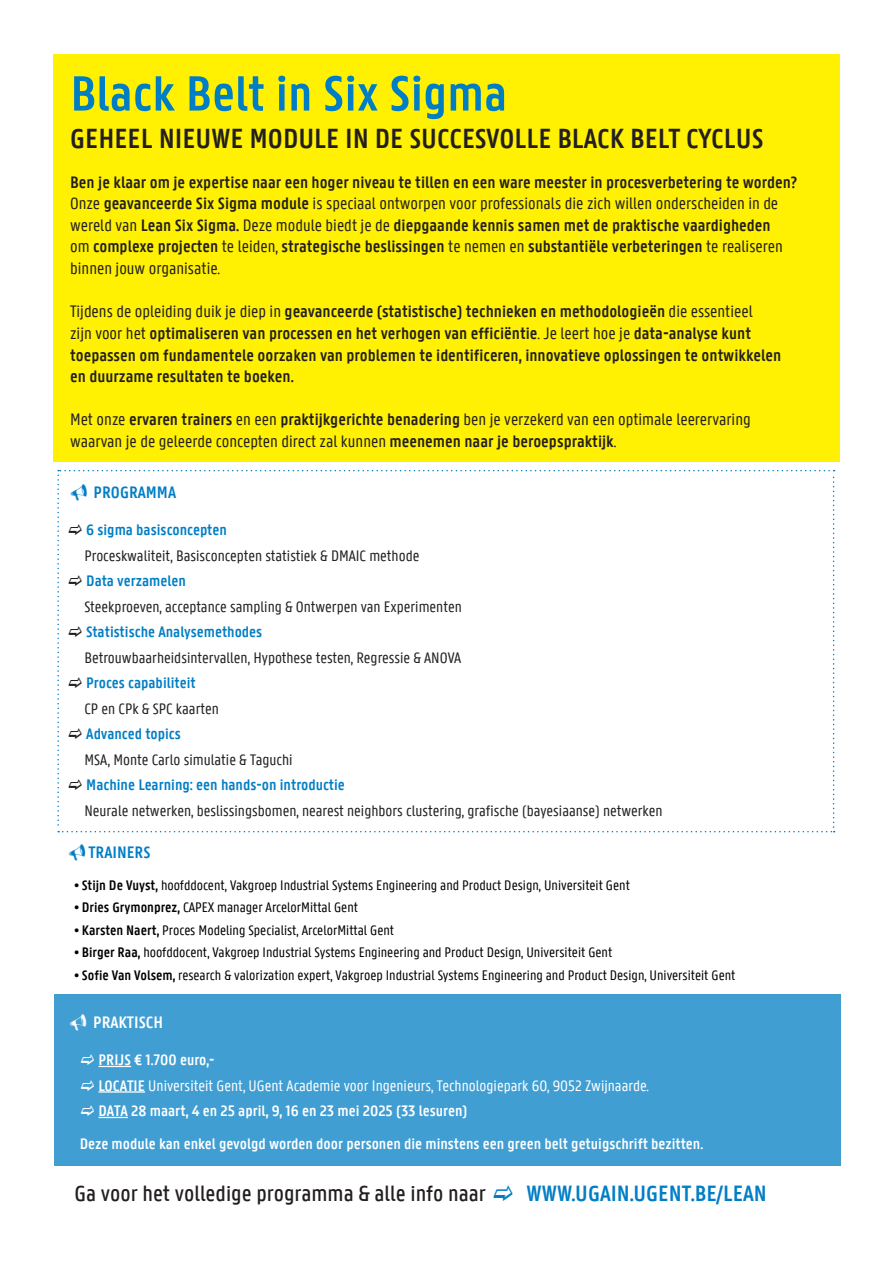
<style>
.page{position:relative;width:893px;height:1263px;background:#fff}
.page>*{position:absolute;margin:0;border:0;box-sizing:border-box;transform-origin:0 0}
.t1{font:600 54px "U Gent Panno Text";color:#007ec5}
.t2{font:600 30px "U Gent Panno Text";color:#231f20}
.t3{font:500 24px "U Gent Panno Text";color:#231f20}
.t4{font:600 24px "U Gent Panno Text";color:#007ec5}
.t5{font:600 18px/21.6px "U Gent Panno Text";color:#231f20}
.t6{font:18px/21.6px "U Gent Panno Text";color:#231f20}
.t7{font:600 18px "U Gent Panno Text";color:#007ec5}
.t8{font:600 18px "U Gent Panno Text";color:#fff}
.t9{font:16.5px "U Gent Panno Text";color:#231f20}
.t10{font:16.5px/25.5px "U Gent Panno Text";color:#fff}
.t11{font:600 16.5px "U Gent Panno Text";color:#007ec5}
.t12{font:600 16.5px "U Gent Panno Text";color:#fff}
.t13{font:15px "U Gent Panno Text";color:#000}
.s1{font-weight:400}
.s2{font-weight:600}
</style>
<div class="page">
<div style="left:53px;top:55px;width:787px;height:407px;background:#fff101"></div>
<div style="left:54px;top:994px;width:787px;height:171px;background:#409ed3"></div>
<hr style="left:98px;top:1066px;width:33px;height:1px;background:#fff">
<hr style="left:98px;top:1091px;width:47px;height:1px;background:#fff">
<hr style="left:98px;top:1117px;width:30px;height:1px;background:#fff">
<svg style="left:57px;top:470px;width:778px;height:362px"></svg>
<p class="t1" style="left:70px;top:61px;width:439px">Black Belt in Six Sigma</p>
<p class="t2" style="left:70px;top:121px;width:695px">GEHEEL NIEUWE MODULE IN DE SUCCESVOLLE BLACK BELT CYCLUS</p>
<p class="t5" style="left:70px;top:171px;width:728px">Ben je klaar om je expertise naar een hoger niveau te tillen en een ware meester in procesverbetering te worden?<br><span class="s1">Onze</span> geavanceerde Six Sigma module <span class="s1">is speciaal ontworpen voor professionals die zich willen onderscheiden in de wereld van</span> Lean Six Sigma. <span class="s1">Deze module biedt je de</span> diepgaande kennis samen met de praktische vaardigheden<br><span class="s1">om</span> complexe projecten <span class="s1">te leiden,</span> strategische beslissingen <span class="s1">te nemen en</span> substantiële verbeteringen <span class="s1">te realiseren binnen jouw organisatie.</span></p>
<p class="t5" style="left:70px;top:300px;width:713px"><span class="s1">Tijdens de opleiding duik je diep in</span> geavanceerde (statistische) technieken en methodologieën <span class="s1">die essentieel<br>zijn voor het</span> optimaliseren van processen en het verhogen van efficiëntie<span class="s1">. Je leert hoe je</span> data-analyse kunt toepassen om fundamentele oorzaken van problemen te identificeren, innovatieve oplossingen te ontwikkelen en duurzame resultaten te boeken.</p>
<p class="t6" style="left:70px;top:408px;width:682px">Met onze <span class="s2">ervaren trainers</span> en een <span class="s2">praktijkgerichte benadering</span> ben je verzekerd van een optimale leerervaring waarvan je de geleerde concepten direct zal kunnen <span class="s2">meenemen naar je beroepspraktijk</span>.</p>
<p class="t7" style="left:94px;top:481px;width:84px">PROGRAMMA</p>
<p class="t11" style="left:86px;top:520px;width:142px">6 sigma basisconcepten</p>
<p class="t9" style="left:84px;top:546px;width:336px">Proceskwaliteit, Basisconcepten statistiek &amp; DMAIC methode</p>
<p class="t11" style="left:86px;top:571px;width:101px">Data verzamelen</p>
<p class="t9" style="left:84px;top:597px;width:379px">Steekproeven, acceptance sampling &amp; Ontwerpen van Experimenten</p>
<p class="t11" style="left:86px;top:622px;width:178px">Statistische Analysemethodes</p>
<p class="t9" style="left:84px;top:648px;width:378px">Betrouwbaarheidsintervallen, Hypothese testen, Regressie &amp; ANOVA</p>
<p class="t11" style="left:86px;top:673px;width:111px">Proces capabiliteit</p>
<p class="t9" style="left:84px;top:699px;width:136px">CP en CPk &amp; SPC kaarten</p>
<p class="t11" style="left:86px;top:724px;width:96px">Advanced topics</p>
<p class="t9" style="left:84px;top:750px;width:210px">MSA, Monte Carlo simulatie &amp; Taguchi</p>
<p class="t11" style="left:86px;top:775px;width:260px">Machine Learning: een hands-on introductie</p>
<p class="t9" style="left:84px;top:801px;width:580px">Neurale netwerken, beslissingsbomen, nearest neighbors clustering, grafische (bayesiaanse) netwerken</p>
<p class="t7" style="left:88px;top:842px;width:64px">TRAINERS</p>
<p class="t13" style="left:74px;top:876px;width:557px"><span class="s2">• Stijn De Vuyst,</span> hoofddocent, Vakgroep Industrial Systems Engineering and Product Design, Universiteit Gent</p>
<p class="t13" style="left:74px;top:898px;width:285px"><span class="s2">• Dries Grymonprez,</span> CAPEX manager ArcelorMittal Gent</p>
<p class="t13" style="left:74px;top:921px;width:321px"><span class="s2">• Karsten Naert,</span> Proces Modeling Specialist, ArcelorMittal Gent</p>
<p class="t13" style="left:74px;top:943px;width:539px"><span class="s2">• Birger Raa,</span> hoofddocent, Vakgroep Industrial Systems Engineering and Product Design, Universiteit Gent</p>
<p class="t13" style="left:74px;top:966px;width:663px"><span class="s2">• Sofie Van Volsem,</span> research &amp; valorization expert, Vakgroep Industrial Systems Engineering and Product Design, Universiteit Gent</p>
<p class="t8" style="left:93px;top:1011px;width:71px">PRAKTISCH</p>
<p class="t10" style="left:98px;top:1047px;width:552px"><span class="s2">PRIJS € 1.700 euro,-<br>LOCATIE</span> Universiteit Gent, UGent Academie voor Ingenieurs, Technologiepark 60, 9052 Zwijnaarde.<br><span class="s2">DATA 28 maart, 4 en 25 april, 9, 16 en 23 mei 2025 (33 lesuren)</span></p>
<p class="t12" style="left:80px;top:1134px;width:625px">Deze module kan enkel gevolgd worden door personen die minstens een green belt getuigschrift bezitten.</p>
<p class="t3" style="left:74px;top:1179px;width:413px">Ga voor het volledige programma &amp; alle info naar</p>
<p class="t4" style="left:527px;top:1179px;width:242px">WWW.UGAIN.UGENT.BE/LEAN</p>
</div>
